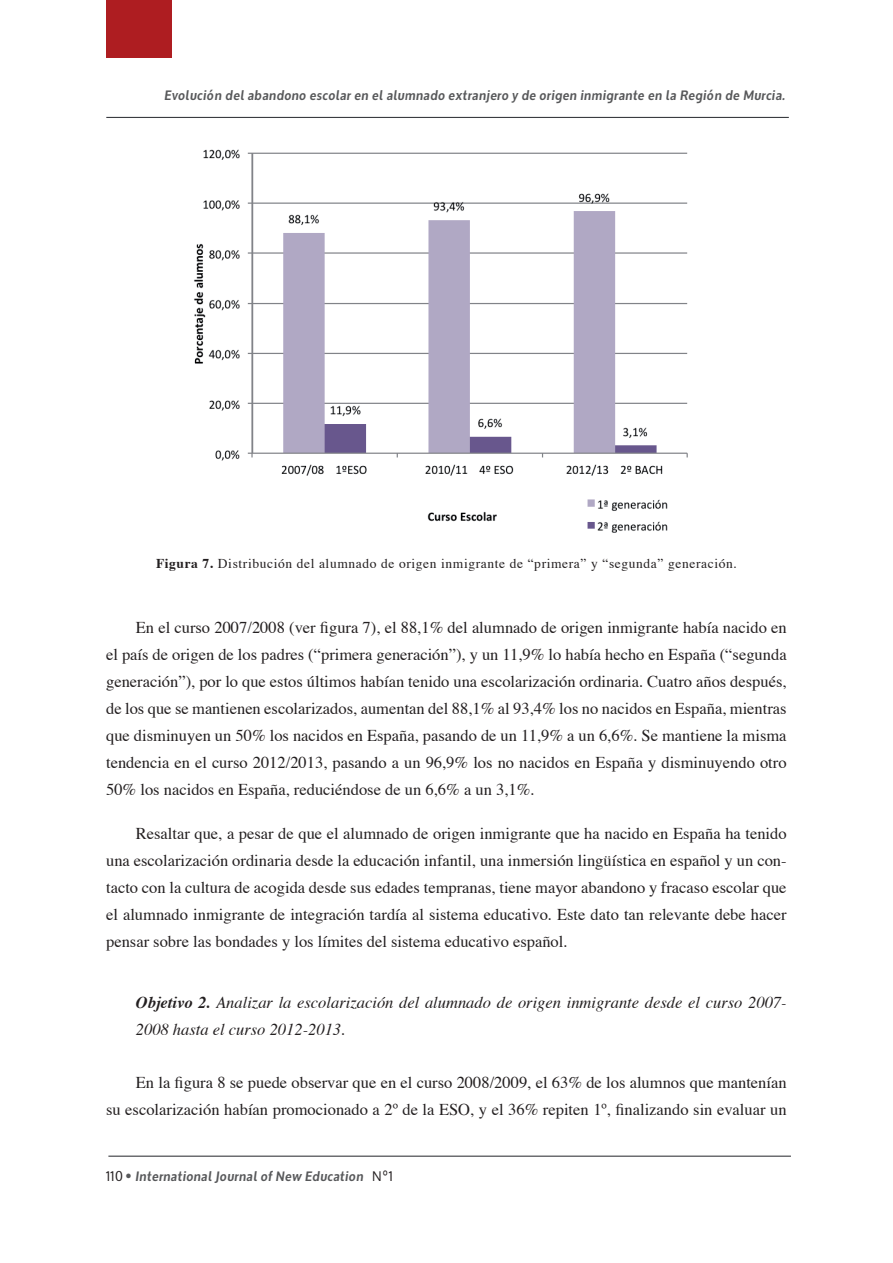
<style>
.page{position:relative;width:893px;height:1263px;background:#fff}
.page>*{position:absolute;margin:0;border:0;box-sizing:border-box;transform-origin:0 0}
.t1{font:500 33px "Futura";color:#57585a}
.t2{font:16.5px/27px "Times";color:#231f20;text-align:justify}
.t3{font:italic 16.5px/27px "Times";color:#231f20}
.t4{font:italic 700 13.5px "Oxygen";letter-spacing:.045em;color:#57585a;scale:.96 1}
.t5{font:13.5px "Times";letter-spacing:.045em;color:#231f20}
.t6{font:13.5px "Oxygen";color:#231f20;scale:.96 1}
.s1{font-weight:700}
.s2{font-weight:400;font-style:normal;color:#231f20}
</style>
<div class="page">
<hr style="left:106px;top:117px;width:683px;height:1px;background:#3a3c41">
<div style="left:106px;top:0;width:66px;height:57px;background:#ae1d21"></div>
<hr style="left:108px;top:1155px;width:683px;height:2px;background:#3a3c41">
<img style="left:194px;top:149px;width:494px;height:384px">
<p class="t4" style="left:164px;top:86px;width:648px">Evolución del abandono escolar en el alumnado extranjero y de origen inmigrante en la Región de Murcia.</p>
<p class="t5" style="left:156px;top:555px;width:582px"><span class="s1">Figura 7.</span> Distribución del alumnado de origen inmigrante de “primera” y “segunda” generación.</p>
<p class="t2" style="left:106px;top:615px;width:682px;text-indent:30px">En el curso 2007/2008 (ver figura 7), el 88,1% del alumnado de origen inmigrante había nacido en el país de origen de los padres (“primera generación”), y un 11,9% lo había hecho en España (“segunda generación”), por lo que estos últimos habían tenido una escolarización ordinaria. Cuatro años después, de los que se mantienen escolarizados, aumentan del 88,1% al 93,4% los no nacidos en España, mientras que disminuyen un 50% los nacidos en España, pasando de un 11,9% a un 6,6%. Se mantiene la misma tendencia en el curso 2012/2013, pasando a un 96,9% los no nacidos en España y disminuyendo otro 50% los nacidos en España, reduciéndose de un 6,6% a un 3,1%.</p>
<p class="t2" style="left:106px;top:821px;width:682px;text-indent:30px">Resaltar que, a pesar de que el alumnado de origen inmigrante que ha nacido en España ha tenido una escolarización ordinaria desde la educación infantil, una inmersión lingüística en español y un con&shy;tacto con la cultura de acogida desde sus edades tempranas, tiene mayor abandono y fracaso escolar que el alumnado inmigrante de integración tardía al sistema educativo. Este dato tan relevante debe hacer pensar sobre las bondades y los límites del sistema educativo español.</p>
<p class="t3" style="left:136px;top:990px;width:652px"><span class="s1">Objetivo 2.</span> Analizar la escolarización del alumnado de origen inmigrante desde el curso 2007-<br>2008 hasta el curso 2012-2013.</p>
<p class="t2" style="left:106px;top:1069px;width:682px;text-align:right">En la figura 8 se puede observar que en el curso 2008/2009, el 63% de los alumnos que mantenían<br>su escolarización habían promocionado a 2º de la ESO, y el 36% repiten 1º, finalizando sin evaluar un</p>
<p class="t6" style="left:106px;top:1167px;width:19px">110</p>
<h1 class="t1" style="left:124px;top:1153px;width:12px">·</h1>
<p class="t4" style="left:135px;top:1167px;width:270px">International Journal of New Education <span class="s2">Nº1</span></p>
</div>
